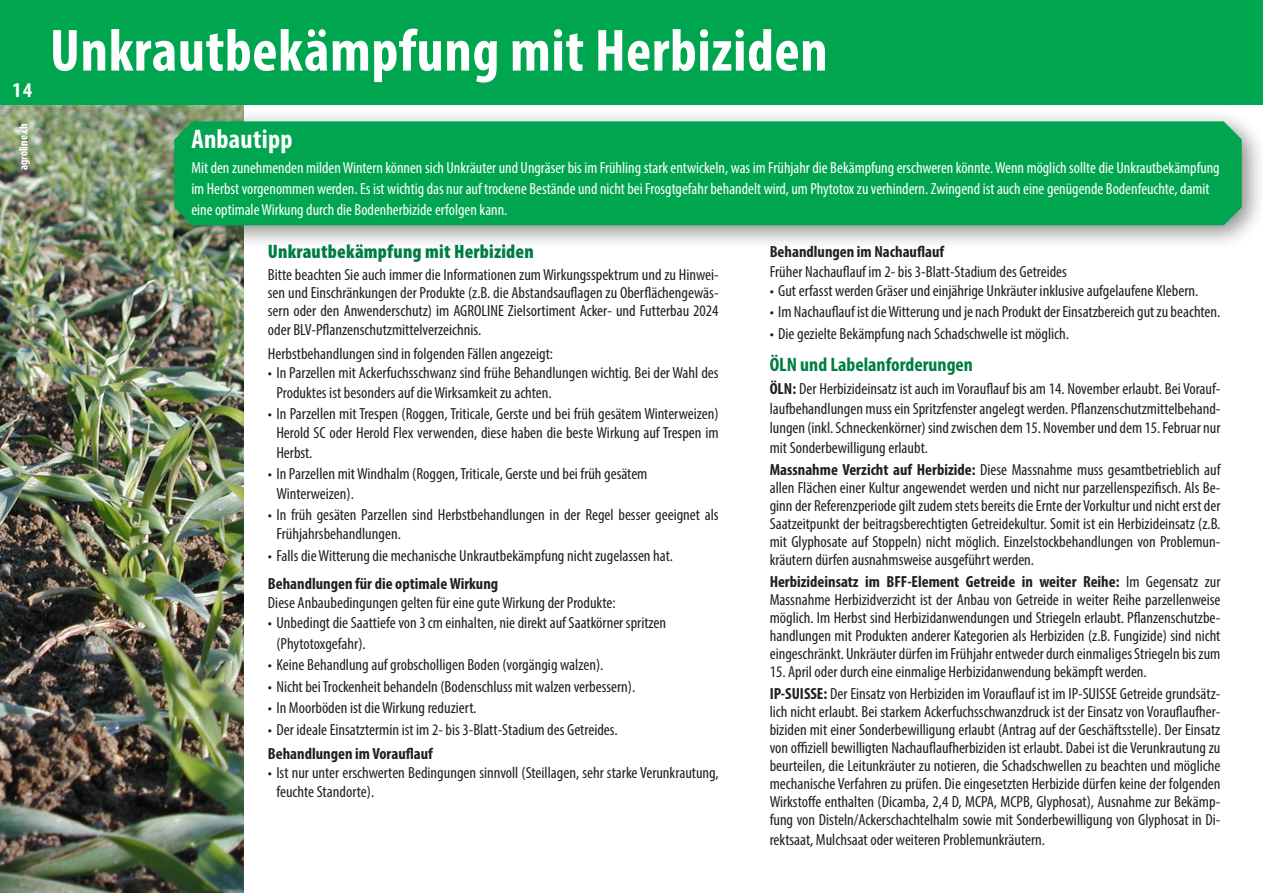
<style>
.page{position:relative;width:1263px;height:893px;background:#fff}
.page>*{position:absolute;margin:0;border:0;box-sizing:border-box;transform-origin:0 0}
.HT{font:700 condensed 60px "Myriad Pro";letter-spacing:.01em;color:#fff}
._00_Myriad_negativ_Titel{font:700 condensed 27px "Myriad Pro";letter-spacing:.01em;color:#fff}
.t1{font:700 condensed 21px "Myriad Pro";color:#fff}
._00_Myriad_UT{font:900 condensed 19.5px "Myriad Pro";letter-spacing:.01em;color:#007d43}
._00_Myriad_UT-2{font:700 condensed 19.5px "Myriad Pro";color:#007d43}
._00_Myriad_UT-3{font:condensed 16.2px/18px "Myriad Pro";color:#231f20;text-align:justify}
._00_Myriad_GS{font:condensed 16.2px/21px "Myriad Pro";color:#fff}
._00_Myriad_UT-4{font:700 condensed 16.2px "Myriad Pro";color:#231f20}
.t2{font:700 condensed 12px "Myriad Pro";color:#fff}
.s1{font-weight:700}
</style>
<div class="page">
<img style="left:0;top:104px;width:243px;height:789px">
<div style="left:0;top:0;width:1263px;height:104px;background:#00a54f"></div>
<div style="left:162px;top:108px;width:1101px;height:142px;background:#231f20;opacity:.5"></div>
<svg style="left:174px;top:121px;width:1068px;height:104px;background:#0da655"></svg>
<div style="left:191px;top:128px;width:1029px;height:93px;background:#00a54f"></div>
<p class="t1" style="left:12px;top:76px;width:21px">14</p>
<p class="t2" style="left:16px;top:170px;width:49px;rotate:-90deg">agroline.ch</p>
<p class="HT" style="left:50px;top:13px;width:779px">Unkrautbekämpfung mit Herbiziden</p>
<p class="_00_Myriad_negativ_Titel" style="left:191px;top:122px;width:103px">Anbautipp</p>
<p class="_00_Myriad_GS" style="left:191px;top:157px;width:1030px">Mit den zunehmenden milden Wintern können sich Unkräuter und Ungräser bis im Frühling stark entwickeln, was im Frühjahr die Bekämpfung erschweren könnte. Wenn möglich sollte die Unkrautbekämpfung im Herbst vorgenommen werden. Es ist wichtig das nur auf trockene Bestände und nicht bei Frosgtgefahr behandelt wird, um Phytotox zu verhindern. Zwingend ist auch eine genügende Bodenfeuchte, damit eine optimale Wirkung durch die Bodenherbizide erfolgen kann.</p>
<p class="_00_Myriad_UT" style="left:268px;top:239px;width:267px">Unkrautbekämpfung mit Herbiziden</p>
<p class="_00_Myriad_UT-3" style="left:268px;top:265px;width:452px;line-height:18.5px">Bitte beachten Sie auch immer die Informationen zum Wirkungsspektrum und zu Hinwei&shy;sen und Einschränkungen der Produkte (z.B. die Abstandsauflagen zu Oberflächengewäs&shy;sern oder den Anwenderschutz) im AGROLINE Zielsortiment Acker- und Futterbau 2024 oder BLV-Pflanzenschutzmittelverzeichnis.</p>
<p class="_00_Myriad_UT-3" style="left:268px;top:344px;width:287px">Herbstbehandlungen sind in folgenden Fällen angezeigt:</p>
<p class="_00_Myriad_UT-3" style="left:276px;top:363px;width:444px;line-height:19.4px;text-indent:-9px">• In Parzellen mit Ackerfuchsschwanz sind frühe Behandlungen wichtig. Bei der Wahl des<br>Produktes ist besonders auf die Wirksamkeit zu achten.</p>
<p class="_00_Myriad_UT-3" style="left:276px;top:404px;width:444px;line-height:19.4px;text-indent:-9px">• In Parzellen mit Trespen (Roggen, Triticale, Gerste und bei früh gesätem Winterweizen)<br>Herold SC oder Herold Flex verwenden, diese haben die beste Wirkung auf Trespen im Herbst.</p>
<p class="_00_Myriad_UT-3" style="left:268px;top:465px;width:381px">• In Parzellen mit Windhalm (Roggen, Triticale, Gerste und bei früh gesätem</p>
<p class="_00_Myriad_UT-3" style="left:276px;top:484px;width:79px">Winterweizen).</p>
<p class="_00_Myriad_UT-3" style="left:276px;top:505px;width:444px;line-height:19.4px;text-indent:-9px">• In früh gesäten Parzellen sind Herbstbehandlungen in der Regel besser geeignet als<br>Frühjahrsbehandlungen.</p>
<p class="_00_Myriad_UT-3" style="left:268px;top:546px;width:406px">• Falls die Witterung die mechanische Unkrautbekämpfung nicht zugelassen hat.</p>
<p class="_00_Myriad_UT-4" style="left:268px;top:573px;width:232px">Behandlungen für die optimale Wirkung</p>
<p class="_00_Myriad_UT-3" style="left:268px;top:594px;width:349px">Diese Anbaubedingungen gelten für eine gute Wirkung der Produkte:</p>
<p class="_00_Myriad_UT-3" style="left:268px;top:613px;width:400px">• Unbedingt die Saattiefe von 3cm einhalten, nie direkt auf Saatkörner spritzen</p>
<p class="_00_Myriad_UT-3" style="left:276px;top:634px;width:91px">(Phytotoxgefahr).</p>
<p class="_00_Myriad_UT-3" style="left:268px;top:656px;width:337px">• Keine Behandlung auf grobscholligen Boden (vorgängig walzen).</p>
<p class="_00_Myriad_UT-3" style="left:268px;top:677px;width:369px">• Nicht bei Trockenheit behandeln (Bodenschluss mit walzen verbessern).</p>
<p class="_00_Myriad_UT-3" style="left:268px;top:699px;width:210px">• In Moorböden ist die Wirkung reduziert.</p>
<p class="_00_Myriad_UT-3" style="left:268px;top:720px;width:351px">• Der ideale Einsatztermin ist im 2- bis 3-Blatt-Stadium des Getreides.</p>
<p class="_00_Myriad_UT-4" style="left:268px;top:743px;width:167px">Behandlungen im Vorauflauf</p>
<p class="_00_Myriad_UT-3" style="left:276px;top:763px;width:444px;line-height:19.4px;text-indent:-9px">• Ist nur unter erschwerten Bedingungen sinnvoll (Steillagen, sehr starke Verunkrautung, feuchte Standorte).</p>
<p class="_00_Myriad_UT-4" style="left:770px;top:242px;width:176px">Behandlungen im Nachauflauf</p>
<p class="_00_Myriad_UT-3" style="left:770px;top:262px;width:299px">Früher Nachauflauf im 2- bis 3-Blatt-Stadium des Getreides</p>
<p class="_00_Myriad_UT-3" style="left:770px;top:281px;width:430px">• Gut erfasst werden Gräser und einjährige Unkräuter inklusive aufgelaufene Klebern.</p>
<p class="_00_Myriad_UT-3" style="left:770px;top:303px;width:452px">• Im Nachauflauf ist die Witterung und je nach Produkt der Einsatzbereich gut zu beachten.</p>
<p class="_00_Myriad_UT-3" style="left:770px;top:324px;width:301px">• Die gezielte Bekämpfung nach Schadschwelle ist möglich.</p>
<p class="_00_Myriad_UT-2" style="left:770px;top:352px;width:205px">ÖLN und Labelanforderungen</p>
<p class="_00_Myriad_UT-3" style="left:770px;top:379px;width:452px;line-height:19.4px"><span class="s1">ÖLN:</span> Der Herbizideinsatz ist auch im Vorauflauf bis am 14. November erlaubt. Bei Vorauf&shy;laufbehandlungen muss ein Spritzfenster angelegt werden. Pflanzenschutzmittelbehand&shy;lungen (inkl. Schneckenkörner) sind zwischen dem 15. November und dem 15. Februar nur mit Sonderbewilligung erlaubt.</p>
<p class="_00_Myriad_UT-3" style="left:770px;top:460px;width:452px"><span class="s1">Massnahme Verzicht auf Herbizide:</span> Diese Massnahme muss gesamtbetrieblich auf allen Flächen einer Kultur angewendet werden und nicht nur parzellenspezifisch. Als Be&shy;ginn der Referenzperiode gilt zudem stets bereits die Ernte der Vorkultur und nicht erst der Saatzeitpunkt der beitragsberechtigten Getreidekultur. Somit ist ein Herbizideinsatz (z.B. mit Glyphosate auf Stoppeln) nicht möglich. Einzelstockbehandlungen von Problemun&shy;kräutern dürfen ausnahmsweise ausgeführt werden.</p>
<p class="_00_Myriad_UT-3" style="left:770px;top:572px;width:452px"><span class="s1">Herbizideinsatz im BFF-Element Getreide in weiter Reihe:</span> Im Gegensatz zur Massnahme Herbizidverzicht ist der Anbau von Getreide in weiter Reihe parzellenweise möglich. Im Herbst sind Herbizidanwendungen und Striegeln erlaubt. Pflanzenschutzbe&shy;handlungen mit Produkten anderer Kategorien als Herbiziden (z.B. Fungizide) sind nicht eingeschränkt. Unkräuter dürfen im Frühjahr entweder durch einmaliges Striegeln bis zum</p>
<p class="_00_Myriad_UT-3" style="left:770px;top:662px;width:379px">15. April oder durch eine einmalige Herbizidanwendung bekämpft werden.</p>
<p class="_00_Myriad_UT-3" style="left:770px;top:685px;width:452px"><span class="s1">IP-SUISSE:</span> Der Einsatz von Herbiziden im Vorauflauf ist im IP-SUISSE Getreide grundsätz&shy;lich nicht erlaubt. Bei starkem Ackerfuchsschwanzdruck ist der Einsatz von Vorauflaufher&shy;biziden mit einer Sonderbewilligung erlaubt (Antrag auf der Geschäftsstelle). Der Einsatz von offiziell bewilligten Nachauflaufherbiziden ist erlaubt. Dabei ist die Verunkrautung zu beurteilen, die Leitunkräuter zu notieren, die Schadschwellen zu beachten und mögliche mechanische Verfahren zu prüfen. Die eingesetzten Herbizide dürfen keine der folgenden Wirkstoffe enthalten (Dicamba, 2,4 D, MCPA, MCPB, Glyphosat), Ausnahme zur Bekämp&shy;fung von Disteln/Ackerschachtelhalm sowie mit Sonderbewilligung von Glyphosat in Di&shy;rektsaat, Mulchsaat oder weiteren Problemunkräutern.</p>
</div>
